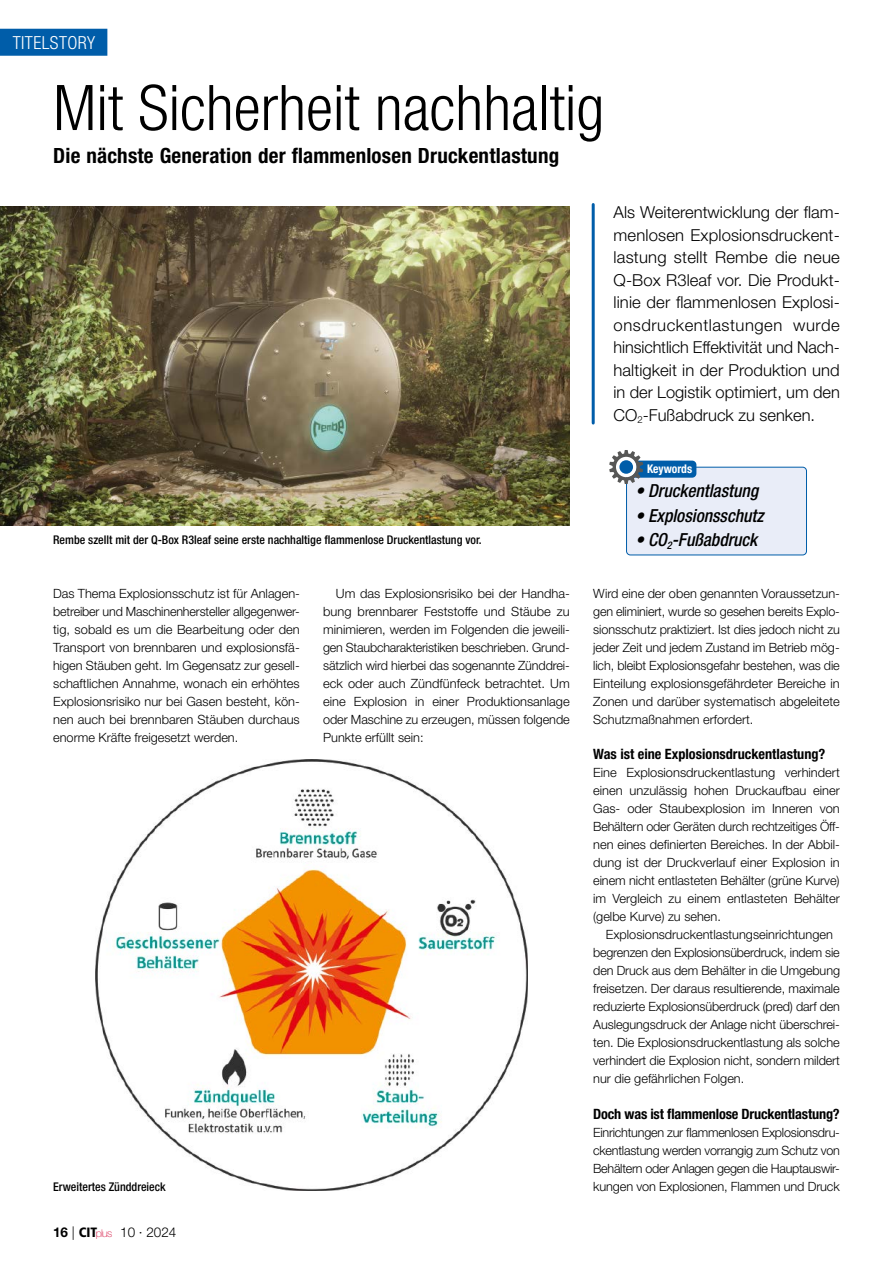
<style>
.page{position:relative;width:893px;height:1263px;background:#fff}
.page>*{position:absolute;margin:0;border:0;box-sizing:border-box;transform-origin:0 0}
.t1{font:300 condensed 63px "Helvetica Neue LT Std";color:#000}
.t2{font:700 condensed 21px "Helvetica Neue LT Std";letter-spacing:.01em;color:#000}
.t3{font:italic 500 condensed 18px "Helvetica Neue LT Std";color:#000}
.t4{font:300 condensed 18px "Helvetica Neue LT Std";letter-spacing:.025em;color:#fff}
.t5{font:300 16.5px/22.5px "Helvetica Neue LT Std";color:#000;text-align:justify}
.t6{font:700 condensed 14.25px "Helvetica Neue LT Std";letter-spacing:-.005em;color:#000}
.t7{font:300 13.5px "Helvetica Neue LT Std";color:#000}
.t8{font:300 12.75px/18px "Helvetica Neue LT Std";letter-spacing:-.005em;color:#000;text-align:justify}
.t9{font:500 condensed 12px "Helvetica Neue LT Std";color:#000}
.t10{font:700 condensed 12px "Helvetica Neue LT Std";color:#fff;scale:.96 1}
.s1{font-weight:700}
.s2{font-family:"Frutiger LT Std";font-weight:900;font-stretch:condensed}
.s3{font-weight:100;font-size:10.65px;color:#d4103e}
</style>
<div class="page">
<hr style="left:592px;top:204px;width:3px;height:219px;background:#005da9">
<div style="left:626px;top:467px;width:180px;height:88px;background:#e9edf8;border-radius:4px"></div>
<div style="left:626px;top:467px;width:181px;height:88px;border:1px solid #005da9;border-radius:4px"></div>
<div style="left:626px;top:461px;width:70px;height:17px;background:#005da9;border-radius:4px"></div>
<svg style="left:609px;top:450px;width:34px;height:34px"></svg>
<div style="left:619px;top:460px;width:14px;height:14px;background:#005da9;border-radius:50%"></div>
<img style="left:96px;top:759px;width:431px;height:432px">
<img style="left:0;top:207px;width:570px;height:319px">
<div style="left:0;top:29px;width:107px;height:27px;background:#005da9"></div>
<h3 class="t4" style="left:13px;top:32px;width:84px">Titelstory</h3>
<h1 class="t1" style="left:53px;top:72px;width:553px">Mit Sicherheit nachhaltig</h1>
<h2 class="t2" style="left:53px;top:142px;width:508px">Die nächste Generation der flammenlosen Druckentlastung</h2>
<p class="t5" style="left:614px;top:201px;width:228px">Als Weiterentwicklung der flam&shy;menlosen Explosionsdruckent&shy;lastung stellt Rembe die neue Q-Box R3leaf vor. Die Produkt&shy;linie der flammenlosen Explosi&shy;onsdruckentlastungen wurde hinsichtlich Effektivität und Nach&shy;haltigkeit in der Produktion und in der Logistik optimiert, um den CO<sub>2</sub>-Fußabdruck zu senken.</p>
<p class="t9" style="left:53px;top:532px;width:430px">Rembe szellt mit der Q-Box R3leaf seine erste nachhaltige flammenlose Druckentlastung vor.</p>
<p class="t10" style="left:647px;top:462px;width:49px">Keywords</p>
<h3 class="t3" style="left:635px;top:480px;width:124px">• Druckentlastung</h3>
<h3 class="t3" style="left:635px;top:505px;width:130px">• Explosionsschutz</h3>
<h3 class="t3" style="left:635px;top:529px;width:123px">• CO<sub>2</sub>-Fußabdruck</h3>
<p class="t8" style="left:53px;top:584px;width:248px">Das Thema Explosionsschutz ist für Anlagen&shy;betreiber und Maschinenhersteller allgegenwer&shy;tig, sobald es um die Bearbeitung oder den Transport von brennbaren und explosionsfä&shy;higen Stäuben geht. Im Gegensatz zur gesell&shy;schaftlichen Annahme, wonach ein erhöhtes Explosionsrisiko nur bei Gasen besteht, kön&shy;nen auch bei brennbaren Stäuben durchaus enorme Kräfte freigesetzt werden.</p>
<p class="t8" style="left:323px;top:584px;width:248px;text-indent:13px">Um das Explosionsrisiko bei der Handha&shy;bung brennbarer Feststoffe und Stäube zu minimieren, werden im Folgenden die jeweili&shy;gen Staubcharakteristiken beschrieben. Grund&shy;sätzlich wird hierbei das sogenannte Zünddrei&shy;eck oder auch Zündfünfeck betrachtet. Um eine Explosion in einer Produktionsanlage oder Maschine zu erzeugen, müssen folgende Punkte erfüllt sein:</p>
<p class="t8" style="left:593px;top:584px;width:248px">Wird eine der oben genannten Voraussetzun&shy;gen eliminiert, wurde so gesehen bereits Explo&shy;sionsschutz praktiziert. Ist dies jedoch nicht zu jeder Zeit und jedem Zustand im Betrieb mög&shy;lich, bleibt Explosionsgefahr bestehen, was die Einteilung explosionsgefährdeter Bereiche in Zonen und darüber systematisch abgeleitete Schutzmaßnahmen erfordert.</p>
<p class="t6" style="left:593px;top:746px;width:234px">Was ist eine Explosionsdruckentlastung?</p>
<p class="t8" style="left:593px;top:764px;width:248px">Eine Explosionsdruckentlastung verhindert einen unzulässig hohen Druckaufbau einer Gas- oder Staubexplosion im Inneren von Behältern oder Geräten durch rechtzeitiges Öff&shy;nen eines definierten Bereiches. In der Abbil&shy;dung ist der Druckverlauf einer Explosion in einem nicht entlasteten Behälter (grüne Kurve) im Vergleich zu einem entlasteten Behälter (gelbe Kurve) zu sehen.</p>
<p class="t8" style="left:593px;top:925px;width:248px;text-align:left;text-indent:13px">Explosionsdruckentlastungseinrichtungen begrenzen den Explosionsüberdruck, indem sie den Druck aus dem Behälter in die Umgebung freisetzen. Der daraus resultierende, maximale reduzierte Explosionsüberdruck (pred) darf den Auslegungsdruck der Anlage nicht überschrei&shy;ten. Die Explosionsdruckentlastung als solche verhindert die Explosion nicht, sondern mildert nur die gefährlichen Folgen.</p>
<p class="t6" style="left:593px;top:1105px;width:248px">Doch was ist flammenlose Druckentlastung?</p>
<p class="t8" style="left:593px;top:1123px;width:248px">Einrichtungen zur flammenlosen Explosionsdru&shy;ckentlastung werden vorrangig zum Schutz von Behältern oder Anlagen gegen die Hauptauswir&shy;kungen von Explosionen, Flammen und Druck</p>
<p class="t9" style="left:53px;top:1179px;width:114px">Erweitertes Zünddreieck</p>
<p class="t7" style="left:53px;top:1224px;width:125px"><span class="s1">16</span> | <span class="s2">CIT</span><span class="s3">plus</span> 10 · 2024</p>
</div>
